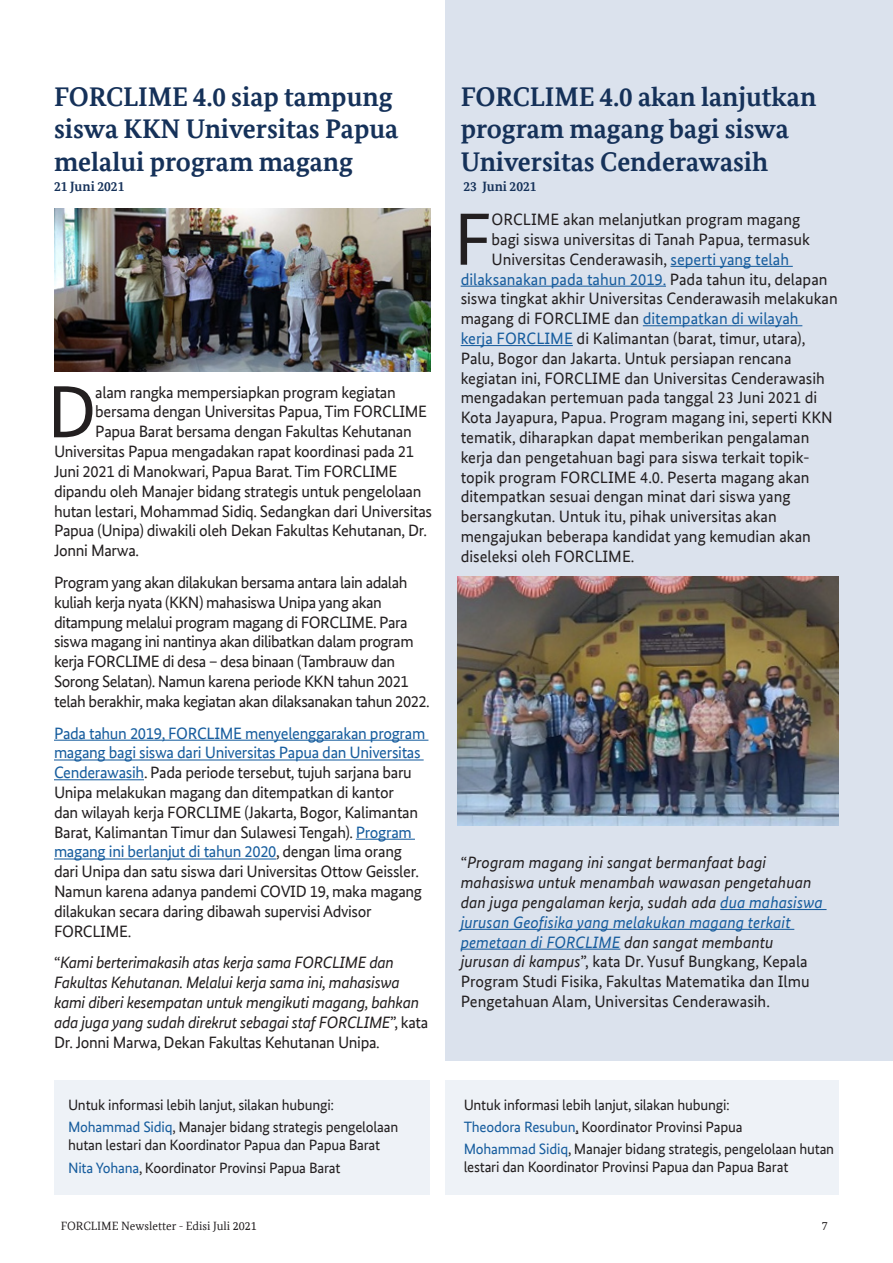
<style>
.page{position:relative;width:893px;height:1263px;background:#fff}
.page>*{position:absolute;margin:0;border:0;box-sizing:border-box;transform-origin:0 0}
.Normal__Web{font:73.95px "Bundes Sans Office";color:#231f20}
.Header_01{font:700 27px/32.4px "Bundes Serif Office";color:#153159}
.Normal__Web-2{font:16.5px/19.8px "Bundes Sans Office";letter-spacing:-.02em;color:#231f20}
.Normal__Web-3{font:16.5px "Bundes Sans Office";color:#231f20}
.Normal__Web-4{font:italic 16.5px/19.8px "Bundes Sans Office";letter-spacing:-.005em;color:#231f20}
.Normal__Web-5{font:16.5px "Bundes Sans Office";color:#175d9e}
.Normal__Web-6{font:15px/18px "Bundes Sans Office";letter-spacing:-.015em;color:#231f20}
.Header_01-2{font:700 13.5px "Bundes Serif Office";color:#153159}
.Headline_Text{font:12px "Bundes Serif Office";color:#231f20}
.s1{color:#175d9e}
.s2{font-style:normal}
.s3{color:#231f20}
</style>
<div class="page">
<div style="left:445px;top:0;width:448px;height:1060px;background:#d9e0ec"></div>
<div style="left:54px;top:1080px;width:375px;height:115px;background:#eef2f7"></div>
<div style="left:445px;top:1080px;width:394px;height:115px;background:#eef2f7"></div>
<hr style="left:54px;top:740px;width:374px;height:1px;background:#175d9e">
<hr style="left:54px;top:759px;width:370px;height:1px;background:#175d9e">
<hr style="left:54px;top:779px;width:90px;height:1px;background:#175d9e">
<hr style="left:356px;top:839px;width:59px;height:1px;background:#175d9e">
<hr style="left:54px;top:858px;width:222px;height:1px;background:#175d9e">
<img style="left:55px;top:208px;width:376px;height:164px">
<hr style="left:670px;top:266px;width:123px;height:1px;background:#175d9e">
<hr style="left:461px;top:286px;width:205px;height:1px;background:#175d9e">
<hr style="left:643px;top:325px;width:159px;height:1px;background:#175d9e">
<hr style="left:461px;top:345px;width:112px;height:1px;background:#175d9e">
<hr style="left:720px;top:909px;width:106px;height:1px;background:#175d9e">
<hr style="left:461px;top:929px;width:333px;height:1px;background:#175d9e">
<hr style="left:461px;top:949px;width:159px;height:1px;background:#175d9e">
<img style="left:458px;top:577px;width:381px;height:249px">
<p class="Header_01" style="left:54px;top:80px;width:346px">FORCLIME 4.0 siap tampung siswa KKN Universitas Papua melalui program magang</p>
<p class="Header_01" style="left:461px;top:80px;width:357px">FORCLIME 4.0 akan lanjutkan program magang bagi siswa<br>Universitas Cenderawasih</p>
<p class="Header_01-2" style="left:54px;top:178px;width:72px">21 Juni 2021</p>
<p class="Header_01-2" style="left:463px;top:178px;width:75px">23 Juni 2021</p>
<p class="Normal__Web" style="left:47px;top:370px;width:51px">D</p>
<p class="Normal__Web-2" style="left:95px;top:382px;width:302px">alam rangka mempersiapkan program kegiatan</p>
<p class="Normal__Web-2" style="left:95px;top:402px;width:333px">bersama dengan Universitas Papua, Tim FORCLIME</p>
<p class="Normal__Web-2" style="left:95px;top:422px;width:318px">Papua Barat bersama dengan Fakultas Kehutanan</p>
<p class="Normal__Web-2" style="left:54px;top:442px;width:362px">Universitas Papua mengadakan rapat koordinasi pada 21</p>
<p class="Normal__Web-2" style="left:54px;top:461px;width:345px">Juni 2021 di Manokwari, Papua Barat. Tim FORCLIME</p>
<p class="Normal__Web-2" style="left:54px;top:481px;width:369px">dipandu oleh Manajer bidang strategis untuk pengelolaan</p>
<p class="Normal__Web-2" style="left:54px;top:501px;width:380px">hutan lestari, Mohammad Sidiq. Sedangkan dari Universitas</p>
<p class="Normal__Web-2" style="left:54px;top:521px;width:375px">Papua (Unipa) diwakili oleh Dekan Fakultas Kehutanan, Dr.</p>
<p class="Normal__Web-2" style="left:54px;top:541px;width:87px">Jonni Marwa.</p>
<p class="Normal__Web-2" style="left:54px;top:572px;width:377px">Program yang akan dilakukan bersama antara lain adalah kuliah kerja nyata (KKN) mahasiswa Unipa yang akan ditampung melalui program magang di FORCLIME. Para siswa magang ini nantinya akan dilibatkan dalam program kerja FORCLIME di desa – desa binaan (Tambrauw dan Sorong Selatan). Namun karena periode KKN tahun 2021 telah berakhir, maka kegiatan akan dilaksanakan tahun 2022.</p>
<p class="Normal__Web-2" style="left:54px;top:723px;width:373px"><span class="s1">Pada tahun 2019, FORCLIME menyelenggarakan program magang bagi siswa dari Universitas Papua dan Universitas Cenderawasih</span>. Pada periode tersebut, tujuh sarjana baru Unipa melakukan magang dan ditempatkan di kantor<br>dan wilayah kerja FORCLIME (Jakarta, Bogor, Kalimantan Barat, Kalimantan Timur dan Sulawesi Tengah). <span class="s1">Program magang ini berlanjut di tahun 2020</span>, dengan lima orang dari Unipa dan satu siswa dari Universitas Ottow Geissler.<br>Namun karena adanya pandemi COVID 19, maka magang dilakukan secara daring dibawah supervisi Advisor FORCLIME.</p>
<p class="Normal__Web-4" style="left:54px;top:953px;width:376px"><span class="s2">“</span>Kami berterimakasih atas kerja sama FORCLIME dan Fakultas Kehutanan. Melalui kerja sama ini, mahasiswa kami diberi kesempatan untuk mengikuti magang, bahkan ada juga yang sudah direkrut sebagai staf FORCLIME<span class="s2">”, kata Dr. Jonni Marwa, Dekan Fakultas Kehutanan Unipa.</span></p>
<p class="Normal__Web-6" style="left:68px;top:1096px;width:268px">Untuk informasi lebih lanjut, silakan hubungi:</p>
<p class="Normal__Web-6" style="left:68px;top:1118px;width:332px"><span class="s1">Mohammad Sidiq</span>, Manajer bidang strategis pengelolaan hutan lestari dan Koordinator Papua dan Papua Barat</p>
<p class="Normal__Web-6" style="left:68px;top:1158px;width:274px"><span class="s1">Nita Yohana</span>, Koordinator Provinsi Papua Barat</p>
<p class="Normal__Web" style="left:454px;top:198px;width:39px">F</p>
<p class="Normal__Web-3" style="left:492px;top:210px;width:310px">ORCLIME akan melanjutkan program magang</p>
<p class="Normal__Web-3" style="left:492px;top:230px;width:320px">bagi siswa universitas di Tanah Papua, termasuk</p>
<p class="Normal__Web-3" style="left:492px;top:250px;width:299px">Universitas Cenderawasih, <span class="s1">seperti yang telah</span></p>
<p class="Normal__Web-5" style="left:461px;top:269px;width:368px">dilaksanakan pada tahun 2019. <span class="s3">Pada tahun itu, delapan</span></p>
<p class="Normal__Web-3" style="left:461px;top:289px;width:379px">siswa tingkat akhir Universitas Cenderawasih melakukan</p>
<p class="Normal__Web-5" style="left:461px;top:309px;width:339px"><span class="s3">magang di FORCLIME dan</span> ditempatkan di wilayah</p>
<p class="Normal__Web-3" style="left:461px;top:329px;width:346px"><span class="s1">kerja FORCLIME</span> di Kalimantan (barat, timur, utara),</p>
<p class="Normal__Web-3" style="left:461px;top:349px;width:332px">Palu, Bogor dan Jakarta. Untuk persiapan rencana</p>
<p class="Normal__Web-3" style="left:461px;top:368px;width:366px">kegiatan ini, FORCLIME dan Universitas Cenderawasih</p>
<p class="Normal__Web-3" style="left:461px;top:388px;width:358px">mengadakan pertemuan pada tanggal 23 Juni 2021 di</p>
<p class="Normal__Web-3" style="left:461px;top:408px;width:374px">Kota Jayapura, Papua. Program magang ini, seperti KKN</p>
<p class="Normal__Web-3" style="left:461px;top:428px;width:350px">tematik, diharapkan dapat memberikan pengalaman</p>
<p class="Normal__Web-3" style="left:461px;top:448px;width:351px">kerja dan pengetahuan bagi para siswa terkait topik-</p>
<p class="Normal__Web-3" style="left:461px;top:467px;width:350px">topik program FORCLIME 4.0. Peserta magang akan</p>
<p class="Normal__Web-3" style="left:461px;top:487px;width:331px">ditempatkan sesuai dengan minat dari siswa yang</p>
<p class="Normal__Web-3" style="left:461px;top:507px;width:318px">bersangkutan. Untuk itu, pihak universitas akan</p>
<p class="Normal__Web-3" style="left:461px;top:527px;width:352px">mengajukan beberapa kandidat yang kemudian akan</p>
<p class="Normal__Web-3" style="left:461px;top:547px;width:175px">diseleksi oleh FORCLIME.</p>
<p class="Normal__Web-4" style="left:461px;top:853px;width:364px"><span class="s2">“</span>Program magang ini sangat bermanfaat bagi mahasiswa untuk menambah wawasan pengetahuan dan juga pengalaman kerja, sudah ada <span class="s1">dua mahasiswa jurusan Geofisika yang melakukan magang terkait pemetaan di FORCLIME</span> dan sangat membantu jurusan di kampus<span class="s2">”, kata Dr. Yusuf Bungkang, Kepala Program Studi Fisika, Fakultas Matematika dan Ilmu Pengetahuan Alam, Universitas Cenderawasih.</span></p>
<p class="Normal__Web-6" style="left:464px;top:1095px;width:268px">Untuk informasi lebih lanjut, silakan hubungi:</p>
<p class="Normal__Web-6" style="left:464px;top:1118px;width:280px"><span class="s1">Theodora Resubun</span>, Koordinator Provinsi Papua</p>
<p class="Normal__Web-6" style="left:464px;top:1140px;width:372px"><span class="s1">Mohammad Sidiq</span>, Manajer bidang strategis, pengelolaan hutan lestari dan Koordinator Provinsi Papua dan Papua Barat</p>
<p class="Headline_Text" style="left:61px;top:1219px;width:198px">FORCLIME Newsletter - Edisi Juli 2021</p>
<p class="Headline_Text" style="left:822px;top:1219px;width:7px">7</p>
</div>
